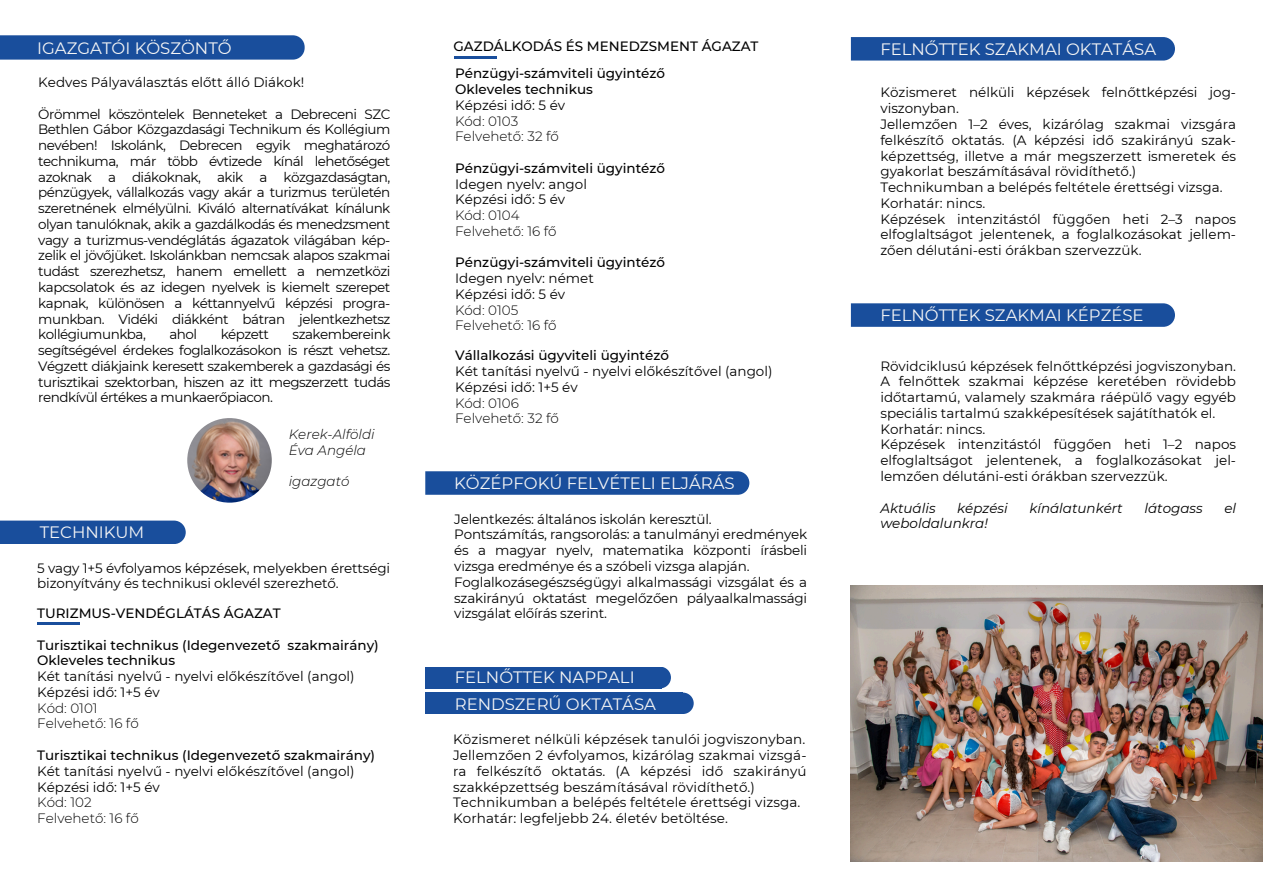
<style>
.page{position:relative;width:1263px;height:894px;background:#fff}
.page>*{position:absolute;margin:0;border:0;box-sizing:border-box;transform-origin:0 0}
.t1{font:16.5px/27px "Montserrat";color:#f6f6f6}
.t2{font:13.5px/15.8px "Montserrat";color:#000;text-align:justify}
.t3{font:500 13.5px "Montserrat";color:#000}
.t4{font:300 13.5px "Montserrat";color:#000}
.t5{font:italic 13.5px "Montserrat";color:#000}
.t6{font:italic 300 13.5px/15.8px "Montserrat";color:#000}
.t7{font:13.5px "Montserrat";letter-spacing:-.035em;color:#000}
</style>
<div class="page">
<svg style="left:0;top:35px;width:305px;height:25px;background:#21549f"></svg>
<svg style="left:851px;top:37px;width:324px;height:24px;background:#1f539e"></svg>
<img style="left:187px;top:418px;width:85px;height:84px;border-radius:50%">
<div style="left:425px;top:666px;width:237px;height:22px;background:#194e9c"></div>
<div style="left:425px;top:692px;width:258px;height:21px;background:#194e9c"></div>
<hr style="left:455px;top:56px;width:42px;height:3px;background:#194e9c">
<div style="left:649px;top:666px;width:22px;height:22px;background:#194e9c;border-radius:50%"></div>
<div style="left:672px;top:692px;width:22px;height:21px;background:#194e9c;border-radius:50%"></div>
<div style="left:425px;top:471px;width:324px;height:23px;background:#194e9c"></div>
<div style="left:0;top:520px;width:186px;height:24px;background:#194e9c"></div>
<hr style="left:37px;top:622px;width:42px;height:3px;background:#194e9c">
<svg style="left:851px;top:303px;width:324px;height:24px;background:#1f539e"></svg>
<img style="left:851px;top:585px;width:412px;height:275px">
<p class="t1" style="left:37px;top:35px;width:196px">IGAZGATÓI KÖSZÖNTŐ</p>
<p class="t3" style="left:453px;top:38px;width:307px">GAZDÁLKODÁS ÉS MENEDZSMENT ÁGAZAT</p>
<p class="t1" style="left:880px;top:35px;width:277px">FELNŐTTEK SZAKMAI OKTATÁSA</p>
<h1 class="t2" style="left:38px;top:74px;width:267px">Kedves Pályaválasztás előtt álló Diákok!</h1>
<p class="t2" style="left:38px;top:106px;width:354px">Örömmel köszöntelek Benneteket a Debreceni SZC Bethlen Gábor Közgazdasági Technikum és Kollégium nevében! Iskolánk, Debrecen egyik meghatározó technikuma, már több évtizede kínál lehetőséget azoknak a diákoknak, akik a közgazdaságtan, pénzügyek, vállalkozás vagy akár a turizmus területén szeretnének elmélyülni. Kiváló alternatívákat kínálunk olyan tanulóknak, akik a gazdálkodás és menedzsment vagy a turizmus-vendéglátás ágazatok világában kép&shy;zelik el jövőjüket. Iskolánkban nemcsak alapos szakmai tudást szerezhetsz, hanem emellett a nemzetközi kapcsolatok és az idegen nyelvek is kiemelt szerepet kapnak, különösen a kéttannyelvű képzési progra&shy;munkban. Vidéki diákként bátran jelentkezhetsz kollégiumunkba,</p>
<p class="t2" style="left:38px;top:326px;width:354px;text-indent:254px">szakembereink segítségével érdekes foglalkozásokon is részt vehetsz.<br>Végzett diákjaink keresett szakemberek a gazdasági és turisztikai szektorban, hiszen az itt megszerzett tudás rendkívül értékes a munkaerőpiacon.</p>
<p class="t2" style="left:169px;top:326px;width:29px">ahol</p>
<p class="t7" style="left:221px;top:326px;width:50px">képzett</p>
<h2 class="t6" style="left:289px;top:426px;width:87px">Kerek-Alföldi<br>Éva Angéla</h2>
<p class="t6" style="left:289px;top:473px;width:62px">igazgató</p>
<p class="t1" style="left:40px;top:518px;width:106px">TECHNIKUM</p>
<p class="t2" style="left:37px;top:559px;width:354px">5 vagy 1+5 évfolyamos képzések, melyekben érettségi bizonyítvány és technikusi oklevél szerezhető.</p>
<p class="t3" style="left:37px;top:605px;width:245px">TURIZMUS-VENDÉGLÁTÁS ÁGAZAT</p>
<p class="t3" style="left:37px;top:636px;width:343px">Turisztikai technikus (Idegenvezető szakmairány)</p>
<h1 class="t3" style="left:37px;top:652px;width:139px">Okleveles technikus</h1>
<p class="t2" style="left:37px;top:668px;width:319px">Két tanítási nyelvű - nyelvi előkészítővel (angol)</p>
<h2 class="t2" style="left:37px;top:684px;width:124px">Képzési idő: 1+5 év</h2>
<p class="t4" style="left:37px;top:699px;width:62px">Kód: 0101</p>
<p class="t4" style="left:37px;top:715px;width:103px">Felvehető: 16 fő</p>
<p class="t3" style="left:37px;top:746px;width:339px">Turisztikai technikus (Idegenvezető szakmairány)</p>
<p class="t2" style="left:37px;top:762px;width:319px">Két tanítási nyelvű - nyelvi előkészítővel (angol)</p>
<p class="t2" style="left:37px;top:778px;width:124px">Képzési idő: 1+5 év</p>
<p class="t4" style="left:37px;top:794px;width:56px">Kód: 102</p>
<p class="t4" style="left:37px;top:809px;width:103px">Felvehető: 16 fő</p>
<p class="t3" style="left:455px;top:65px;width:212px">Pénzügyi-számviteli ügyintéző</p>
<p class="t3" style="left:455px;top:81px;width:139px">Okleveles technikus</p>
<p class="t2" style="left:455px;top:97px;width:112px">Képzési idő: 5 év</p>
<p class="t4" style="left:455px;top:112px;width:65px">Kód: 0103</p>
<p class="t4" style="left:455px;top:128px;width:105px">Felvehető: 32 fő</p>
<p class="t3" style="left:455px;top:160px;width:212px">Pénzügyi-számviteli ügyintéző</p>
<p class="t2" style="left:455px;top:176px;width:133px">Idegen nyelv: angol</p>
<p class="t2" style="left:455px;top:192px;width:112px">Képzési idő: 5 év</p>
<p class="t4" style="left:455px;top:207px;width:66px">Kód: 0104</p>
<p class="t4" style="left:455px;top:223px;width:103px">Felvehető: 16 fő</p>
<p class="t3" style="left:455px;top:254px;width:212px">Pénzügyi-számviteli ügyintéző</p>
<p class="t2" style="left:455px;top:270px;width:140px">Idegen nyelv: német</p>
<p class="t2" style="left:455px;top:286px;width:112px">Képzési idő: 5 év</p>
<p class="t4" style="left:455px;top:301px;width:65px">Kód: 0105</p>
<p class="t4" style="left:455px;top:317px;width:103px">Felvehető: 16 fő</p>
<p class="t3" style="left:455px;top:347px;width:215px">Vállalkozási ügyviteli ügyintéző</p>
<p class="t2" style="left:455px;top:363px;width:319px">Két tanítási nyelvű - nyelvi előkészítővel (angol)</p>
<p class="t2" style="left:455px;top:379px;width:124px">Képzési idő: 1+5 év</p>
<p class="t4" style="left:455px;top:394px;width:65px">Kód: 0106</p>
<p class="t4" style="left:455px;top:410px;width:105px">Felvehető: 32 fő</p>
<p class="t1" style="left:454px;top:469px;width:282px">KÖZÉPFOKÚ FELVÉTELI ELJÁRÁS</p>
<p class="t2" style="left:454px;top:511px;width:259px">Jelentkezés: általános iskolán keresztül.</p>
<h1 class="t2" style="left:454px;top:526px;width:354px">Pontszámítás, rangsorolás: a tanulmányi eredmények és a magyar nyelv, matematika központi írásbeli vizsga eredménye és a szóbeli vizsga alapján.</h1>
<p class="t2" style="left:454px;top:574px;width:354px">Foglalkozásegészségügyi alkalmassági vizsgálat és a szakirányú oktatást megelőzően pályaalkalmassági vizsgálat előírás szerint.</p>
<p class="t1" style="left:455px;top:663px;width:203px">FELNŐTTEK NAPPALI<br>RENDSZERŰ OKTATÁSA</p>
<p class="t2" style="left:453px;top:731px;width:354px">Közismeret nélküli képzések tanulói jogviszonyban.</p>
<p class="t2" style="left:453px;top:747px;width:355px">Jellemzően 2 évfolyamos, kizárólag szakmai vizsgá&shy;ra felkészítő oktatás. (A képzési idő szakirányú szakképzettség beszámításával rövidíthető.)</p>
<p class="t2" style="left:453px;top:794px;width:349px">Technikumban a belépés feltétele érettségi vizsga.</p>
<p class="t2" style="left:453px;top:810px;width:276px">Korhatár: legfeljebb 24. életév betöltése.</p>
<h1 class="t2" style="left:880px;top:85px;width:357px">Közismeret nélküli képzések felnőttképzési jog&shy;viszonyban.</h1>
<p class="t2" style="left:880px;top:116px;width:357px">Jellemzően 1–2 éves, kizárólag szakmai vizsgára felkészítő oktatás. (A képzési idő szakirányú szak&shy;képzettség, illetve a már megszerzett ismeretek és gyakorlat beszámításával rövidíthető.)</p>
<p class="t2" style="left:880px;top:179px;width:344px">Technikumban a belépés feltétele érettségi vizsga.</p>
<p class="t2" style="left:880px;top:195px;width:106px">Korhatár: nincs.</p>
<h1 class="t2" style="left:880px;top:211px;width:357px">Képzések intenzitástól függően heti 2–3 napos elfoglaltságot jelentenek, a foglalkozásokat jellem&shy;zően délutáni-esti órákban szervezzük.</h1>
<p class="t1" style="left:880px;top:301px;width:265px">FELNŐTTEK SZAKMAI KÉPZÉSE</p>
<p class="t2" style="left:880px;top:358px;width:357px">Rövidciklusú képzések felnőttképzési jogviszonyban.</p>
<p class="t2" style="left:880px;top:373px;width:357px">A felnőttek szakmai képzése keretében rövidebb időtartamú, valamely szakmára ráépülő vagy egyéb speciális tartalmú szakképesítések sajátíthatók el.</p>
<p class="t2" style="left:880px;top:421px;width:106px">Korhatár: nincs.</p>
<h1 class="t2" style="left:880px;top:436px;width:357px">Képzések intenzitástól függően heti 1–2 napos elfoglaltságot jelentenek, a foglalkozásokat jel&shy;lemzően délutáni-esti órákban szervezzük.</h1>
<p class="t5" style="left:880px;top:499px;width:57px">Aktuális</p>
<p class="t5" style="left:957px;top:499px;width:52px">képzési</p>
<p class="t5" style="left:1029px;top:499px;width:95px">kínálatunkért</p>
<p class="t5" style="left:1144px;top:499px;width:60px">látogass</p>
<p class="t5" style="left:1224px;top:499px;width:13px">el</p>
<p class="t5" style="left:880px;top:515px;width:109px">weboldalunkra!</p>
</div>
